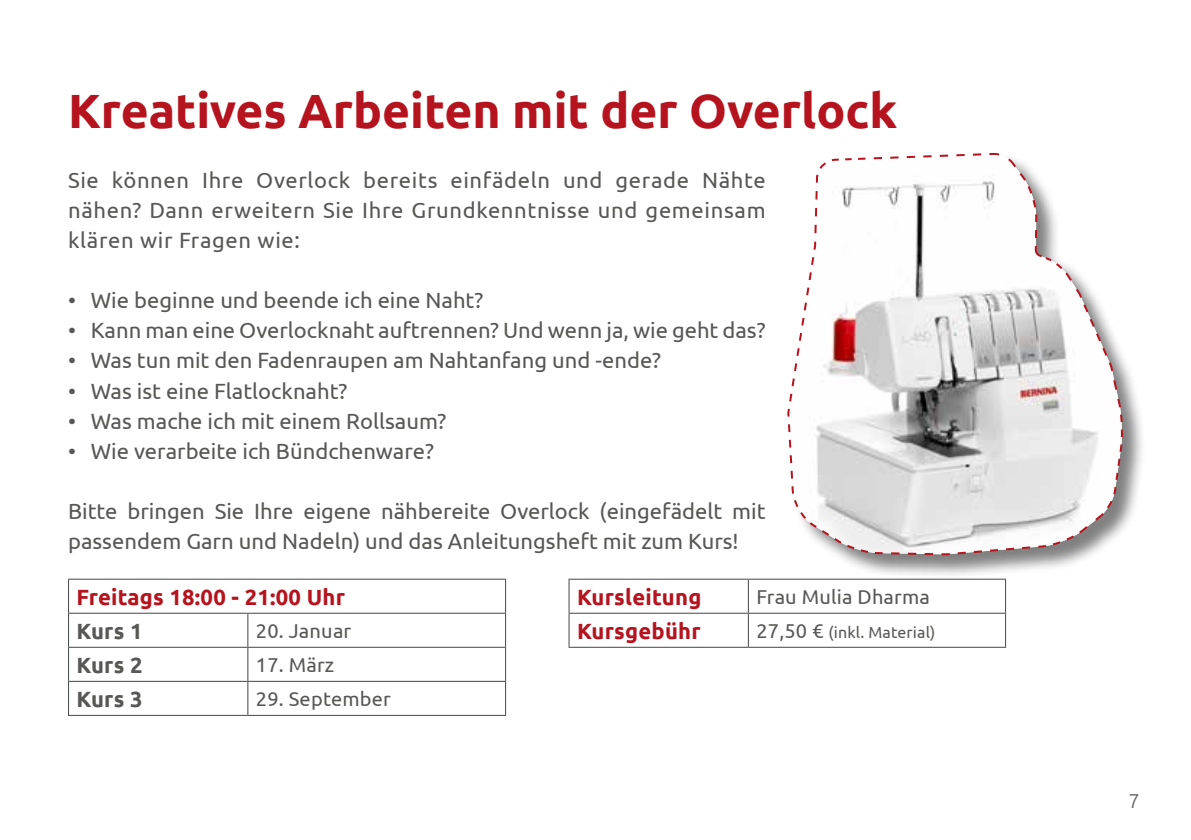
<style>
.page{position:relative;width:1191px;height:840px;background:#fff}
.page>*{position:absolute;margin:0;border:0;box-sizing:border-box;transform-origin:0 0}
.t1{font:700 48px "Ubuntu";color:#b5131d}
.t2{font:22px/30px "Ubuntu";color:#575756;text-align:justify}
.t3{font:700 22px "Ubuntu";letter-spacing:.01em;color:#b5131d}
.t4{font:700 22px "Ubuntu";letter-spacing:.01em;color:#575756}
.t5{font:20px "Ubuntu";letter-spacing:.01em;color:#575756}
.t6{font:300 20px "Ubuntu";color:#575756}
.t7{font:16px "Ubuntu";letter-spacing:.01em;color:#575756}
.s1{font-size:20px}
</style>
<div class="page">
<hr style="left:68px;top:578px;width:180px;height:1px;background:#444547">
<hr style="left:68px;top:579px;width:1px;height:33px;background:#444547">
<hr style="left:248px;top:578px;width:258px;height:1px;background:#444547">
<hr style="left:68px;top:612px;width:180px;height:1px;background:#444547">
<hr style="left:68px;top:613px;width:1px;height:33px;background:#444547">
<hr style="left:248px;top:612px;width:258px;height:1px;background:#444547">
<hr style="left:247px;top:613px;width:1px;height:33px;background:#444547">
<hr style="left:68px;top:646px;width:180px;height:1px;background:#444547">
<hr style="left:68px;top:647px;width:1px;height:33px;background:#444547">
<hr style="left:248px;top:646px;width:258px;height:1px;background:#444547">
<hr style="left:247px;top:647px;width:1px;height:33px;background:#444547">
<hr style="left:68px;top:680px;width:180px;height:1px;background:#444547">
<hr style="left:68px;top:681px;width:1px;height:33px;background:#444547">
<hr style="left:248px;top:680px;width:258px;height:1px;background:#444547">
<hr style="left:247px;top:681px;width:1px;height:33px;background:#444547">
<hr style="left:68px;top:714px;width:180px;height:1px;background:#444547">
<hr style="left:248px;top:714px;width:258px;height:1px;background:#444547">
<hr style="left:505px;top:579px;width:1px;height:33px;background:#444547">
<hr style="left:505px;top:613px;width:1px;height:33px;background:#444547">
<hr style="left:505px;top:647px;width:1px;height:33px;background:#444547">
<hr style="left:505px;top:681px;width:1px;height:33px;background:#444547">
<hr style="left:568px;top:578px;width:180px;height:1px;background:#444547">
<hr style="left:568px;top:579px;width:1px;height:33px;background:#444547">
<hr style="left:748px;top:578px;width:258px;height:1px;background:#444547">
<hr style="left:748px;top:579px;width:1px;height:33px;background:#444547">
<hr style="left:1005px;top:579px;width:1px;height:33px;background:#444547">
<hr style="left:568px;top:612px;width:180px;height:1px;background:#444547">
<hr style="left:568px;top:613px;width:1px;height:33px;background:#444547">
<hr style="left:748px;top:612px;width:258px;height:1px;background:#444547">
<hr style="left:748px;top:613px;width:1px;height:33px;background:#444547">
<hr style="left:1005px;top:613px;width:1px;height:33px;background:#444547">
<hr style="left:568px;top:646px;width:180px;height:1px;background:#444547">
<hr style="left:748px;top:646px;width:258px;height:1px;background:#444547">
<div style="left:787px;top:153px;width:359px;height:425px;background:#000;opacity:.5"></div>
<svg style="left:787px;top:152px;width:336px;height:404px"></svg>
<h1 class="t1" style="left:68px;top:82px;width:830px">Kreatives Arbeiten mit der Overlock</h1>
<p class="t2" style="left:68px;top:165px;width:699px">Sie können Ihre Overlock bereits einfädeln und gerade Nähte nähen? Dann erweitern Sie Ihre Grundkenntnisse und gemeinsam klären wir Fragen wie:</p>
<p class="t2" style="left:68px;top:285px;width:417px">• Wie beginne und beende ich eine Naht?</p>
<p class="t2" style="left:68px;top:315px;width:699px">• Kann man eine Overlocknaht auftrennen? Und wenn ja, wie geht das?</p>
<p class="t2" style="left:68px;top:345px;width:594px">• Was tun mit den Fadenraupen am Nahtanfang und -ende?</p>
<p class="t2" style="left:68px;top:375px;width:281px">• Was ist eine Flatlocknaht?</p>
<p class="t2" style="left:68px;top:405px;width:380px">• Was mache ich mit einem Rollsaum?</p>
<p class="t2" style="left:68px;top:435px;width:367px">• Wie verarbeite ich Bündchenware?</p>
<p class="t2" style="left:68px;top:495px;width:699px">Bitte bringen Sie Ihre eigene nähbereite Overlock (eingefädelt mit passendem Garn und Nadeln) und das Anleitungsheft mit zum Kurs!</p>
<p class="t3" style="left:77px;top:583px;width:270px">Freitags 18:00 - 21:00 Uhr</p>
<p class="t4" style="left:77px;top:617px;width:68px">Kurs 1</p>
<p class="t5" style="left:256px;top:618px;width:97px">20. Januar</p>
<p class="t4" style="left:77px;top:651px;width:68px">Kurs 2</p>
<p class="t5" style="left:256px;top:652px;width:80px">17. März</p>
<p class="t4" style="left:77px;top:685px;width:68px">Kurs 3</p>
<p class="t5" style="left:256px;top:686px;width:137px">29. September</p>
<p class="t3" style="left:577px;top:583px;width:126px">Kursleitung</p>
<p class="t5" style="left:756px;top:584px;width:175px">Frau Mulia Dharma</p>
<p class="t3" style="left:577px;top:617px;width:125px">Kursgebühr</p>
<p class="t7" style="left:756px;top:622px;width:180px"><span class="s1">27,50 €</span> (inkl. Material)</p>
<p class="t6" style="left:1128px;top:788px;width:13px">7</p>
</div>
